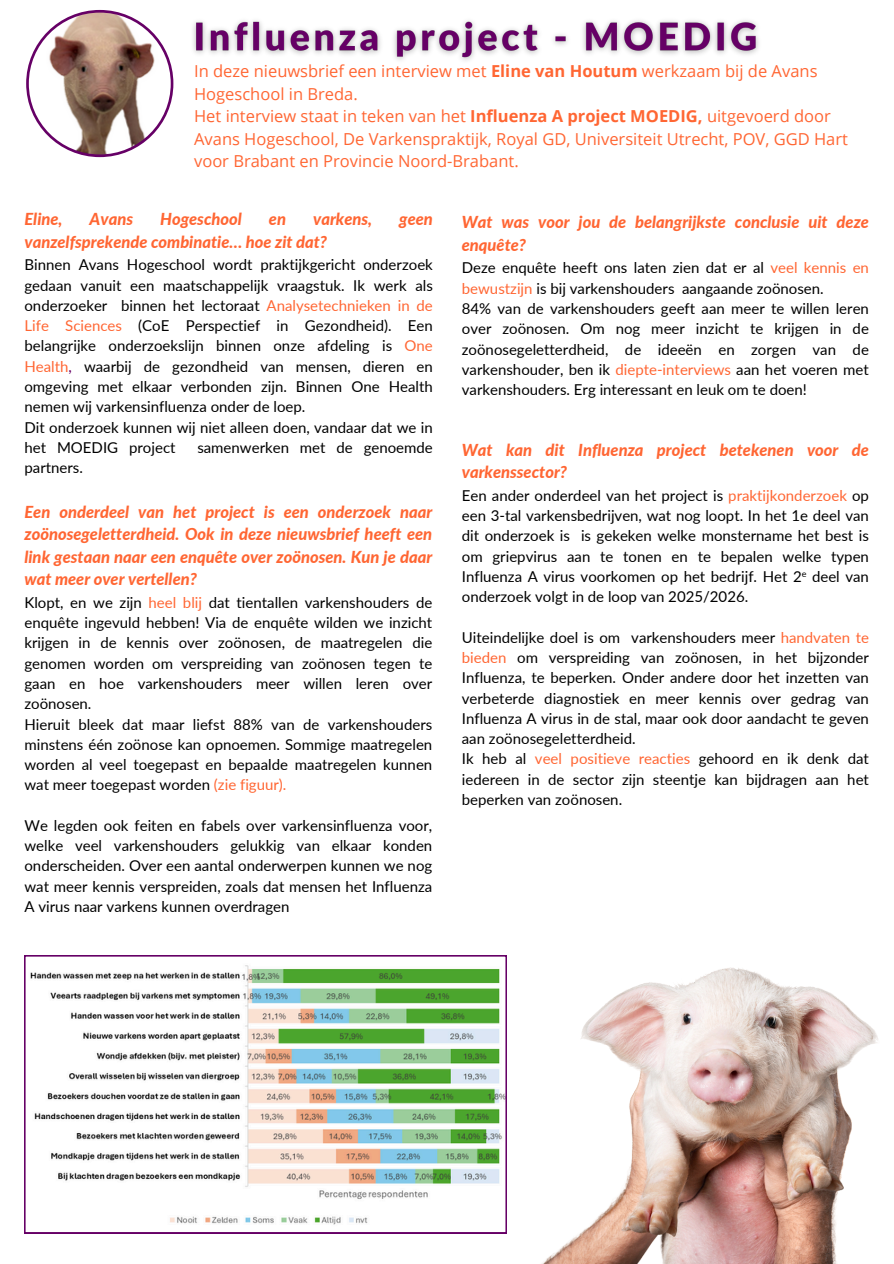
<style>
.page{position:relative;width:894px;height:1264px;background:#fff}
.page>*{position:absolute;margin:0;border:0;box-sizing:border-box;transform-origin:0 0}
.t1{font:italic 800 16.5px/22.5px "Lato";color:#f63}
.t2{font:16.5px/22.5px "Open Sans";color:#f63}
.t3{font:15px/20.2px "Lato";color:#000;text-align:justify}
.t4{font:9px "Lato";color:#000}
.s1{font-weight:700}
.s2{color:#f63}
.s3{color:#606}
</style>
<div class="page">
<svg style="left:26px;top:10px;width:147px;height:147px"></svg>
<svg style="left:24px;top:955px;width:482px;height:278px"></svg>
<img style="left:543px;top:967px;width:335px;height:296px">
<img style="left:193px;top:20px;width:566px;height:41px">
<p class="t2" style="left:194px;top:60px;width:624px">In deze nieuwsbrief een interview met <span class="s1">Eline van Houtum</span> werkzaam bij de Avans<br>Hogeschool in Breda.</p>
<p class="t2" style="left:194px;top:105px;width:655px">Het interview staat in teken van het <span class="s1">Influenza A project MOEDIG,</span> uitgevoerd door<br>Avans Hogeschool, De Varkenspraktijk, Royal GD, Universiteit Utrecht, POV, GGD Hart voor Brabant en Provincie Noord-Brabant.</p>
<p class="t1" style="left:24px;top:208px;width:40px">Eline,</p>
<p class="t1" style="left:90px;top:208px;width:45px">Avans</p>
<p class="t1" style="left:160px;top:208px;width:83px">Hogeschool</p>
<p class="t1" style="left:269px;top:208px;width:19px">en</p>
<p class="t1" style="left:313px;top:208px;width:60px">varkens,</p>
<p class="t1" style="left:399px;top:208px;width:35px">geen</p>
<p class="t1" style="left:24px;top:230px;width:304px">vanzelfsprekende combinatie… hoe zit dat?</p>
<p class="t3" style="left:24px;top:254px;width:410px">Binnen Avans Hogeschool wordt praktijkgericht onderzoek gedaan vanuit een maatschappelijk vraagstuk. Ik werk als onderzoeker binnen het lectoraat <span class="s2">Analysetechnieken in de Life Sciences</span> (CoE Perspectief in Gezondheid). Een belangrijke onderzoekslijn binnen onze afdeling is <span class="s2">One Health</span><span class="s3">,</span> waarbij de gezondheid van mensen, dieren en omgeving met elkaar verbonden zijn. Binnen One Health nemen wij varkensinfluenza onder de loep.</p>
<p class="t3" style="left:24px;top:416px;width:410px">Dit onderzoek kunnen wij niet alleen doen, vandaar dat we in het MOEDIG project</p>
<p class="t3" style="left:197px;top:437px;width:237px">samenwerken met de genoemde</p>
<p class="t3" style="left:24px;top:457px;width:60px">partners.</p>
<p class="t1" style="left:24px;top:500px;width:409px;text-align:justify">Een onderdeel van het project is een onderzoek naar zoönosegeletterdheid. Ook in deze nieuwsbrief heeft een link gestaan naar een enquête over zoönosen. Kun je daar wat meer over vertellen?</p>
<p class="t3" style="left:24px;top:592px;width:409px">Klopt, en we zijn <span class="s2">heel blij</span> dat tientallen varkenshouders de enquête ingevuld hebben! Via de enquête wilden we inzicht krijgen in de kennis over zoönosen, de maatregelen die genomen worden om verspreiding van zoönosen tegen te gaan en hoe varkenshouders meer willen leren over zoönosen.</p>
<p class="t3" style="left:24px;top:713px;width:409px">Hieruit bleek dat maar liefst 88% van de varkenshouders minstens één zoönose kan opnoemen. Sommige maatregelen worden al veel toegepast en bepaalde maatregelen kunnen wat meer toegepast worden <span class="s2">(zie figuur).</span></p>
<p class="t3" style="left:24px;top:815px;width:409px">We legden ook feiten en fabels over varkensinfluenza voor, welke veel varkenshouders gelukkig van elkaar konden onderscheiden. Over een aantal onderwerpen kunnen we nog wat meer kennis verspreiden, zoals dat mensen het Influenza A virus naar varkens kunnen overdragen</p>
<p class="t1" style="left:461px;top:211px;width:408px">Wat was voor jou de belangrijkste conclusie uit deze enquête?</p>
<p class="t3" style="left:461px;top:257px;width:408px">Deze enquête heeft ons laten zien dat er al <span class="s2">veel kennis en bewustzijn</span> is bij varkenshouders aangaande zoönosen.</p>
<p class="t3" style="left:461px;top:298px;width:408px">84% van de varkenshouders geeft aan meer te willen leren over zoönosen. Om nog meer inzicht te krijgen in de zoönosegeletterdheid, de ideeën en zorgen van de varkenshouder, ben ik <span class="s2">diepte-interviews</span> aan het voeren met varkenshouders. Erg interessant en leuk om te doen!</p>
<p class="t1" style="left:461px;top:438px;width:408px">Wat kan dit Influenza project betekenen voor de varkenssector?</p>
<p class="t3" style="left:461px;top:485px;width:408px">Een ander onderdeel van het project is <span class="s2">praktijkonderzoek</span> op een 3-tal varkensbedrijven, wat nog loopt. In het 1e deel van dit onderzoek is is gekeken welke monstername het best is om griepvirus aan te tonen en te bepalen welke typen Influenza A virus voorkomen op het bedrijf. Het 2 deel van onderzoek volgt in de loop van 2025/2026.</p>
<p class="t4" style="left:801px;top:568px;width:6px">e</p>
<p class="t3" style="left:461px;top:627px;width:408px">Uiteindelijke doel is om varkenshouders meer <span class="s2">handvaten te bieden</span> om verspreiding van zoönosen, in het bijzonder Influenza, te beperken. Onder andere door het inzetten van verbeterde diagnostiek en meer kennis over gedrag van Influenza A virus in de stal, maar ook door aandacht te geven aan zoönosegeletterdheid.</p>
<p class="t3" style="left:461px;top:748px;width:408px">Ik heb al <span class="s2">veel positieve reacties</span> gehoord en ik denk dat iedereen in de sector zijn steentje kan bijdragen aan het beperken van zoönosen.</p>
</div>
